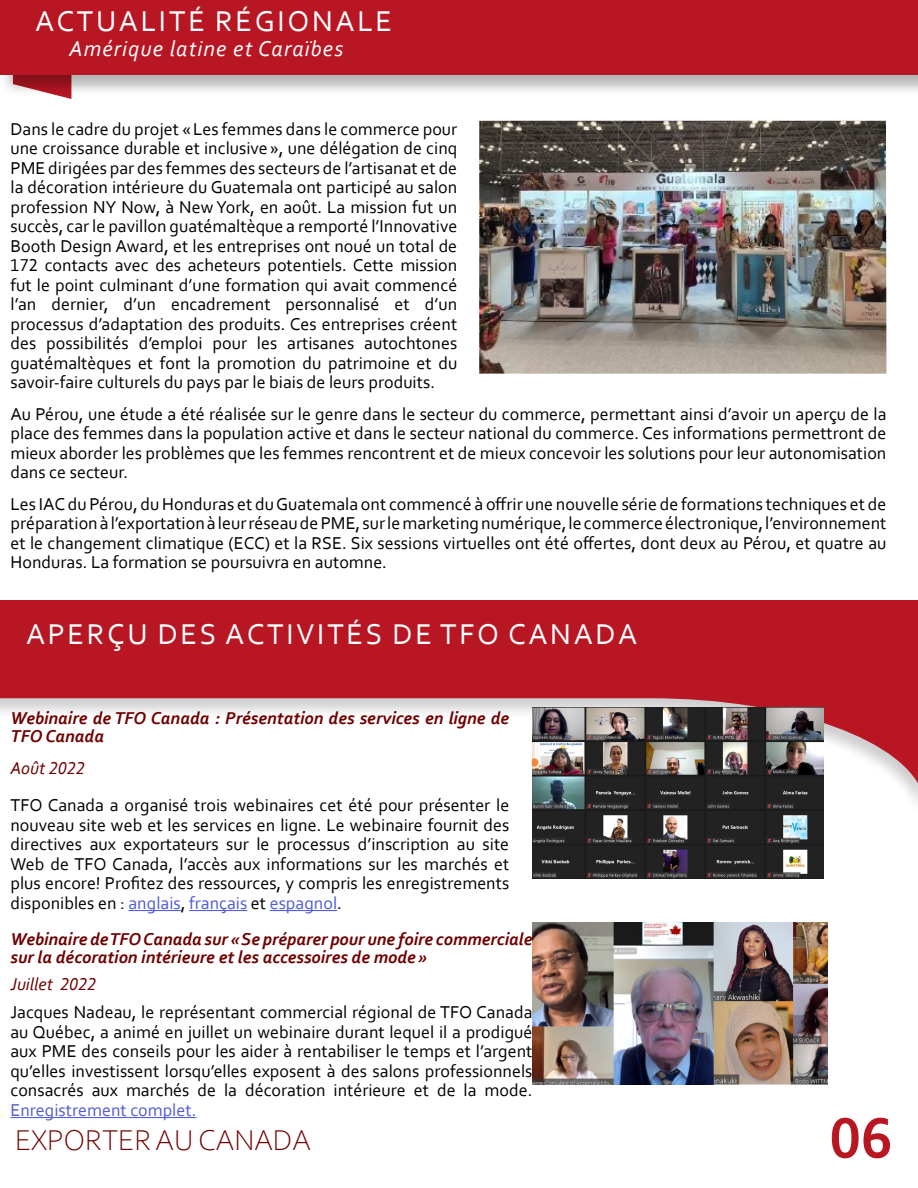
<style>
.page{position:relative;width:918px;height:1188px;background:#fff}
.page>*{position:absolute;margin:0;border:0;box-sizing:border-box;transform-origin:0 0}
.page_numbers_red{font:700 60px "Corbel";color:#b81623}
.section_title_white{font:30px "Corbel";letter-spacing:.09em;color:#fff}
.title_footer_dark_re{font:300 30px "Corbel";color:#6f0000}
.subtitle_white{font:italic 22.5px "Corbel";letter-spacing:.05em;color:#fff}
.paragraph_black{font:18px/19.5px "Corbel";color:#000;text-align:justify}
.paragraph_black-2{font:italic 700 18px/18px "Corbel";color:#6f0000}
.paragraph_black-3{font:italic 18px "Corbel";color:#6f0000}
.s1{color:#4f5cd6}
</style>
<div class="page">
<div style="left:0;top:0;width:918px;height:97px;background:#000;opacity:.3"></div>
<div style="left:0;top:0;width:918px;height:75px;background:#b81623"></div>
<svg style="left:0;top:600px;width:918px;height:196px;fill:#b81623"></svg>
<hr style="left:128px;top:910px;width:53px;height:1px;background:#4f5cd6">
<hr style="left:189px;top:910px;width:58px;height:1px;background:#4f5cd6">
<hr style="left:270px;top:910px;width:67px;height:1px;background:#4f5cd6">
<hr style="left:10px;top:1117px;width:186px;height:1px;background:#4f5cd6">
<img style="left:479px;top:121px;width:407px;height:253px">
<img style="left:532px;top:922px;width:296px;height:162px">
<img style="left:532px;top:707px;width:292px;height:172px">
<p class="section_title_white" style="left:35px;top:3px;width:359px">ACTUALITÉ RÉGIONALE</p>
<p class="subtitle_white" style="left:69px;top:34px;width:276px">Amérique latine et Caraïbes</p>
<p class="paragraph_black" style="left:10px;top:119px;width:448px">Dans le cadre du projet «Les femmes dans le commerce pour une croissance durable et inclusive », une délégation de cinq PME dirigées par des femmes des secteurs de l’artisanat et de la décoration intérieure du Guatemala ont participé au salon profession NY Now, à New York, en août. La mission fut un succès, car le pavillon guatémaltèque a remporté l’Innovative Booth Design Award, et les entreprises ont noué un total de 172 contacts avec des acheteurs potentiels. Cette mission fut le point culminant d’une formation qui avait commencé l’an dernier, d’un encadrement personnalisé et d’un processus d’adaptation des produits. Ces entreprises créent des possibilités d’emploi pour les artisanes autochtones guatémaltèques et font la promotion du patrimoine et du savoir-faire culturels du pays par le biais de leurs produits.</p>
<p class="paragraph_black" style="left:10px;top:404px;width:877px">Au Pérou, une étude a été réalisée sur le genre dans le secteur du commerce, permettant ainsi d’avoir un aperçu de la place des femmes dans la population active et dans le secteur national du commerce. Ces informations permettront de mieux aborder les problèmes que les femmes rencontrent et de mieux concevoir les solutions pour leur autonomisation dans ce secteur.</p>
<p class="paragraph_black" style="left:10px;top:494px;width:878px">Les IAC du Pérou, duHonduras et duGuatemala ont commencé à offrir une nouvelle série de formations techniques et de préparationàl’exportationàleurréseaudePME, surlemarketingnumérique,lecommerceélectronique,l’environnement et le changement climatique (ECC) et la RSE. Six sessions virtuelles ont été offertes, dont deux au Pérou, et quatre au Honduras. La formation se poursuivra en automne.</p>
<p class="section_title_white" style="left:26px;top:615px;width:613px">APERÇU DES ACTIVITÉS DE TFO CANADA</p>
<p class="paragraph_black-2" style="left:10px;top:709px;width:500px">Webinaire de TFO Canada : Présentation des services en ligne de<br>TFO Canada</p>
<p class="paragraph_black-3" style="left:10px;top:757px;width:76px">Août 2022</p>
<p class="paragraph_black" style="left:10px;top:795px;width:500px">TFO Canada a organisé trois webinaires cet été pour présenter le nouveau site web et les services en ligne. Le webinaire fournit des directives aux exportateurs sur le processus d’inscription au site Web de TFO Canada, l’accès aux informations sur les marchés et plus encore! Profitez des ressources, y compris les enregistrements disponibles en : <span class="s1">anglais</span>, <span class="s1">français</span> et <span class="s1">espagnol</span>.</p>
<p class="paragraph_black-2" style="left:10px;top:929px;width:524px">Webinaire de TFO Canada sur «Se préparer pour une foire commerciale sur la décoration intérieure et les accessoires de mode»</p>
<p class="paragraph_black-3" style="left:10px;top:973px;width:87px">Juillet 2022</p>
<p class="paragraph_black" style="left:10px;top:1002px;width:524px">Jacques Nadeau, le représentant commercial régional de TFO Canada au Québec, a animé en juillet un webinaire durant lequel il a prodigué aux PME des conseils pour les aider à rentabiliser le temps et l’argent qu’elles investissent lorsqu’elles exposent à des salons professionnels consacrés aux marchés de la décoration intérieure et de la mode.<br><span class="s1">Enregistrement complet.</span></p>
<p class="title_footer_dark_re" style="left:15px;top:1121px;width:297px">EXPORTER AU CANADA</p>
<p class="page_numbers_red" style="left:829px;top:1100px;width:65px">06</p>
</div>
